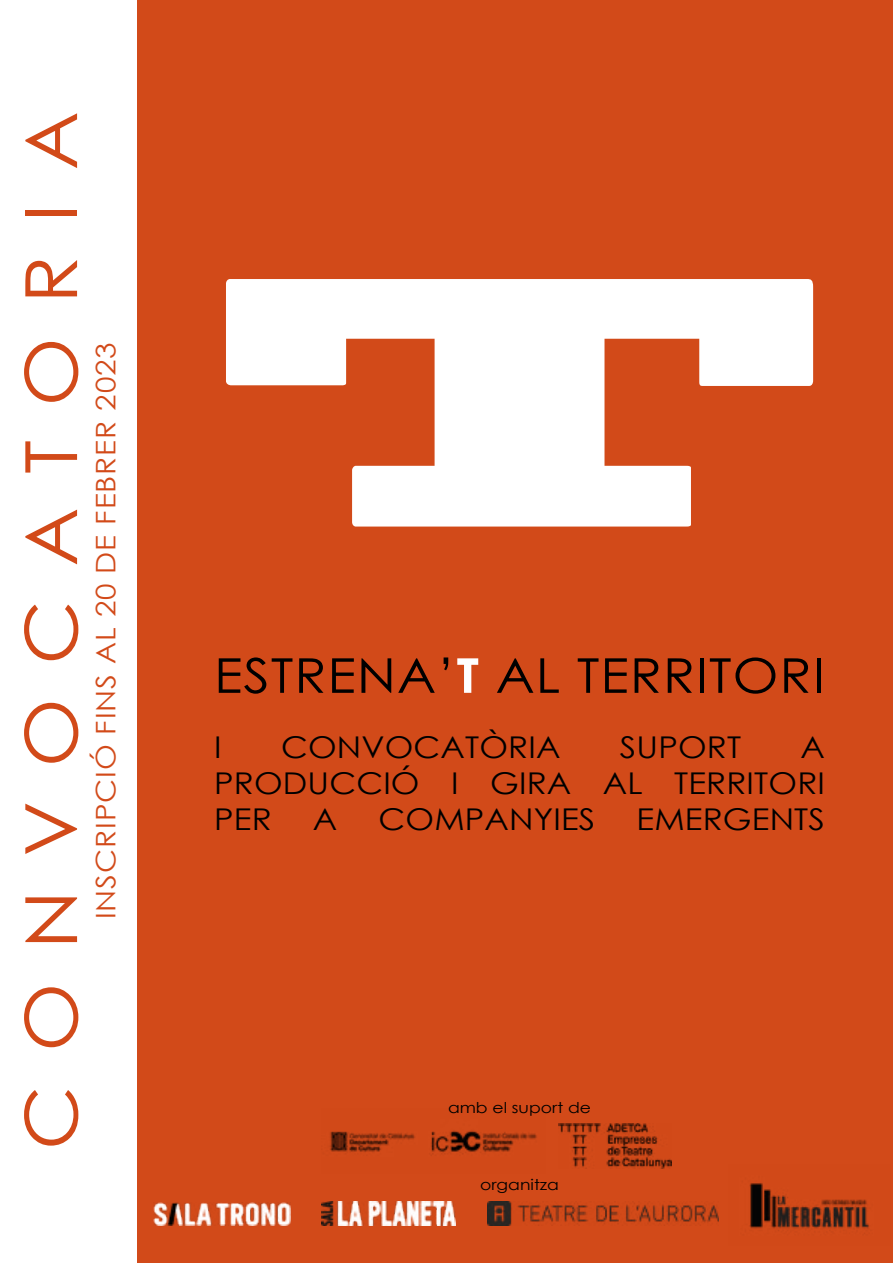
<style>
.page{position:relative;width:893px;height:1263px;background:#fff}
.page>*{position:absolute;margin:0;border:0;box-sizing:border-box;transform-origin:0 0}
.t1{font:330px "Blackoak Std";color:#fff}
.t2{font:72px "Century Gothic";color:#d24a19;scale:1.1 1}
.t3{font:48px "Century Gothic";letter-spacing:.02em;color:#000;scale:1.1 1}
.t4{font:30px/36px "Century Gothic";letter-spacing:.005em;color:#000;text-align:justify;scale:1.1 1}
.t5{font:27px "Century Gothic";letter-spacing:.03em;color:#d24a19;scale:1.1 1}
.t6{font:15px "Century Gothic";color:#000;scale:1.15 1}
.s1{font-weight:700;color:#fff}
</style>
<div class="page">
<div style="left:138px;top:0;width:755px;height:1263px;background:#d24a19"></div>
<img style="left:153px;top:1202px;width:138px;height:23px">
<img style="left:321px;top:1202px;width:134px;height:24px">
<img style="left:488px;top:1202px;width:231px;height:23px">
<img style="left:749px;top:1183px;width:120px;height:51px">
<img style="left:329px;top:1130px;width:208px;height:26px">
<img style="left:559px;top:1123px;width:112px;height:46px">
<h2 class="t2" style="left:1px;top:1150px;width:945px;rotate:-90deg">C O N V O C A T O R I A</h2>
<p class="t5" style="left:87px;top:919px;width:526px;rotate:-90deg">INSCRIPCIÓ FINS AL 20 DE FEBRER 2023</p>
<h1 class="t1" style="left:219px;top:184px;width:602px">T</h1>
<h3 class="t3" style="left:214px;top:642px;width:556px">ESTRENA’<span class="s1">T</span> AL TERRITORI</h3>
<p class="t4" style="left:214px;top:729px;width:8px">I</p>
<p class="t4" style="left:281px;top:729px;width:256px">CONVOCATÒRIA</p>
<p class="t4" style="left:620px;top:729px;width:112px">SUPORT</p>
<p class="t4" style="left:214px;top:729px;width:557px;text-indent:586px">A PRODUCCIÓ I GIRA AL TERRITORI PER</p>
<p class="t4" style="left:313px;top:801px;width:24px">A</p>
<p class="t4" style="left:378px;top:801px;width:199px">COMPANYIES</p>
<p class="t4" style="left:636px;top:801px;width:173px">EMERGENTS</p>
<p class="t6" style="left:448px;top:1097px;width:126px">amb el suport de</p>
<p class="t6" style="left:480px;top:1174px;width:70px">organitza</p>
</div>
